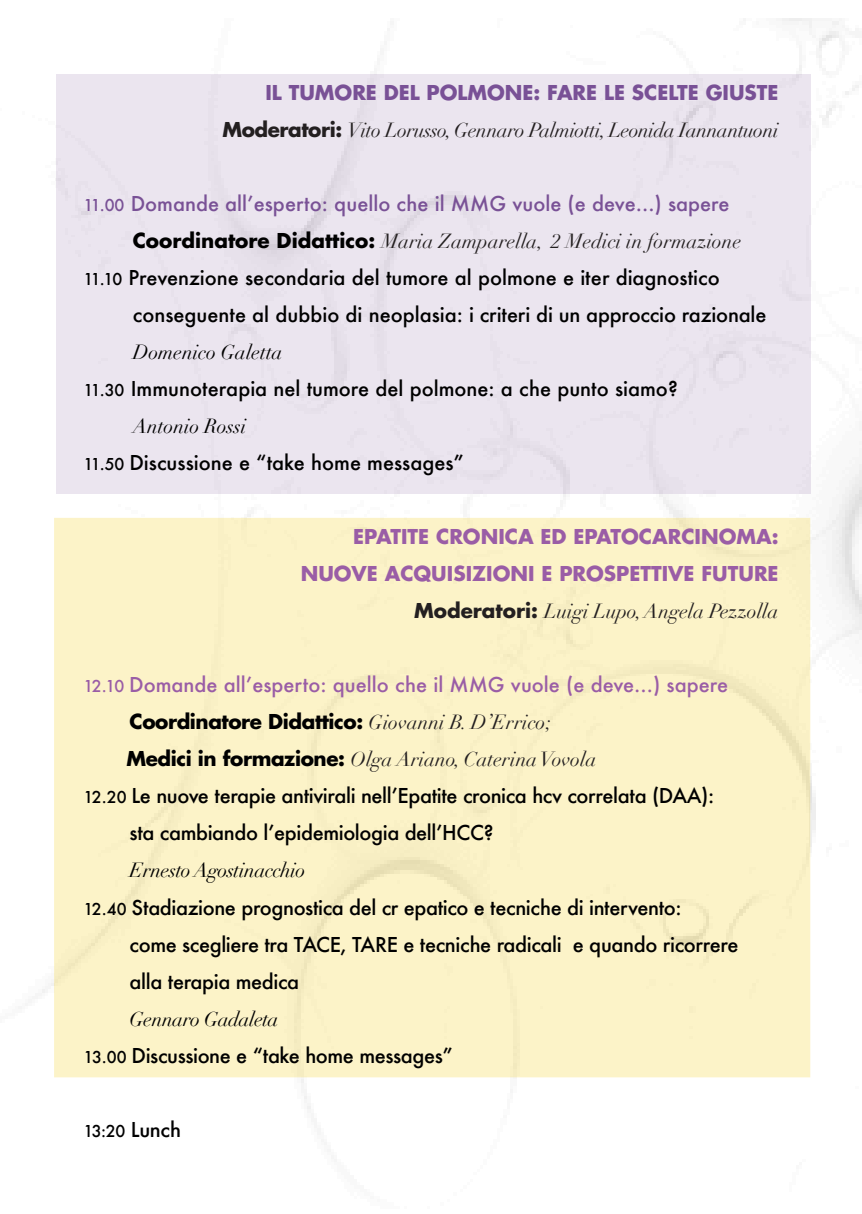
<style>
.page{position:relative;width:862px;height:1214px;background:#fff}
.page>*{position:absolute;margin:0;border:0;box-sizing:border-box;transform-origin:0 0}
.t1{font:500 20px "Futura";letter-spacing:-.02em;color:#000}
.t2{font:500 20px "Futura";color:#000}
.t3{font:italic 20px "Didot";color:#231f20}
.t4{font:700 20px "Futura";color:#9a5da6}
.t5{font:italic 20px "Didot";letter-spacing:-.02em;color:#231f20}
.t6{font:500 20px "Futura";color:#795196}
.t7{font:500 20px "Futura";color:#9a5da6}
.t8{font:700 20px "Futura";letter-spacing:-.02em;color:#000}
.t9{font:700 20px "Futura";color:#795196}
.t10{font:italic 20px "Didot";letter-spacing:-.02em;color:#000}
.t11{font:italic 20px "Didot";color:#000}
.t12{font:500 16px "Futura";color:#000}
.s1{font-family:"Futura";font-weight:700;font-style:normal}
.s2{font-size:16px}
.s3{font-family:"Futura";font-weight:700;font-style:normal;color:#000}
.s4{font-family:"Didot";font-weight:400;font-style:italic;color:#231f20}
.s5{font-size:20px}
</style>
<div class="page">
<img style="left:42px;top:18px;width:820px;height:1091px">
<div style="left:56px;top:74px;width:754px;height:420px;background:#ebe5ef"></div>
<div style="left:54px;top:518px;width:756px;height:559px;background:#fcf3c8"></div>
<p class="t9" style="left:265px;top:79px;width:514px">IL TUMORE DEL POLMONE: FARE LE SCELTE GIUSTE</p>
<p class="t5" style="left:222px;top:118px;width:558px"><span class="s1">Moderatori:</span> Vito Lorusso, Gennaro Palmiotti, Leonida Iannantuoni</p>
<p class="t6" style="left:83px;top:190px;width:648px"><span class="s2">11.00</span> Domande all’esperto: quello che il MMG vuole (e deve…) sapere</p>
<p class="t3" style="left:133px;top:229px;width:610px"><span class="s3">Coordinatore Didattico:</span> Maria Zamparella, 2 Medici in formazione</p>
<p class="t2" style="left:83px;top:264px;width:638px"><span class="s2">11.10</span> Prevenzione secondaria del tumore al polmone e iter diagnostico</p>
<p class="t2" style="left:133px;top:301px;width:635px">conseguente al dubbio di neoplasia: i criteri di un approccio razionale</p>
<p class="t11" style="left:133px;top:340px;width:151px">Domenico Galetta</p>
<p class="t2" style="left:83px;top:375px;width:596px"><span class="s2">11.30</span> Immunoterapia nel tumore del polmone: a che punto siamo?</p>
<p class="t11" style="left:133px;top:414px;width:115px">Antonio Rossi</p>
<p class="t2" style="left:83px;top:449px;width:382px"><span class="s2">11.50</span> Discussione e “take home messages”</p>
<p class="t4" style="left:353px;top:523px;width:427px">EPATITE CRONICA ED EPATOCARCINOMA:</p>
<p class="t4" style="left:301px;top:560px;width:479px">NUOVE ACQUISIZIONI E PROSPETTIVE FUTURE</p>
<p class="t3" style="left:414px;top:599px;width:366px"><span class="s1">Moderatori:</span> Luigi Lupo, Angela Pezzolla</p>
<p class="t7" style="left:83px;top:671px;width:646px"><span class="s2">12.10</span> Domande all’esperto: quello che il MMG vuole (e deve…) sapere</p>
<p class="t8" style="left:130px;top:708px;width:423px">Coordinatore Didattico: <span class="s4">Giovanni B. D’Errico;</span></p>
<p class="t3" style="left:127px;top:747px;width:471px"><span class="s3">Medici in formazione:</span> Olga Ariano, Caterina Vovola</p>
<p class="t1" style="left:83px;top:782px;width:632px"><span class="s2">12.20</span> Le nuove terapie antivirali nell’Epatite cronica hcv correlata (DAA):</p>
<p class="t1" style="left:130px;top:819px;width:365px">sta cambiando l’epidemiologia dell’HCC?</p>
<p class="t10" style="left:130px;top:858px;width:177px">Ernesto Agostinacchio</p>
<p class="t1" style="left:83px;top:893px;width:600px"><span class="s2">12.40</span> Stadiazione prognostica del cr epatico e tecniche di intervento:</p>
<p class="t1" style="left:130px;top:930px;width:610px">come scegliere tra TACE, TARE e tecniche radicali e quando ricorrere</p>
<p class="t1" style="left:130px;top:967px;width:171px">alla terapia medica</p>
<p class="t10" style="left:130px;top:1006px;width:151px">Gennaro Gadaleta</p>
<p class="t1" style="left:83px;top:1041px;width:371px"><span class="s2">13.00</span> Discussione e “take home messages”</p>
<p class="t12" style="left:83px;top:1119px;width:99px">13:20 <span class="s5">Lunch</span></p>
</div>
